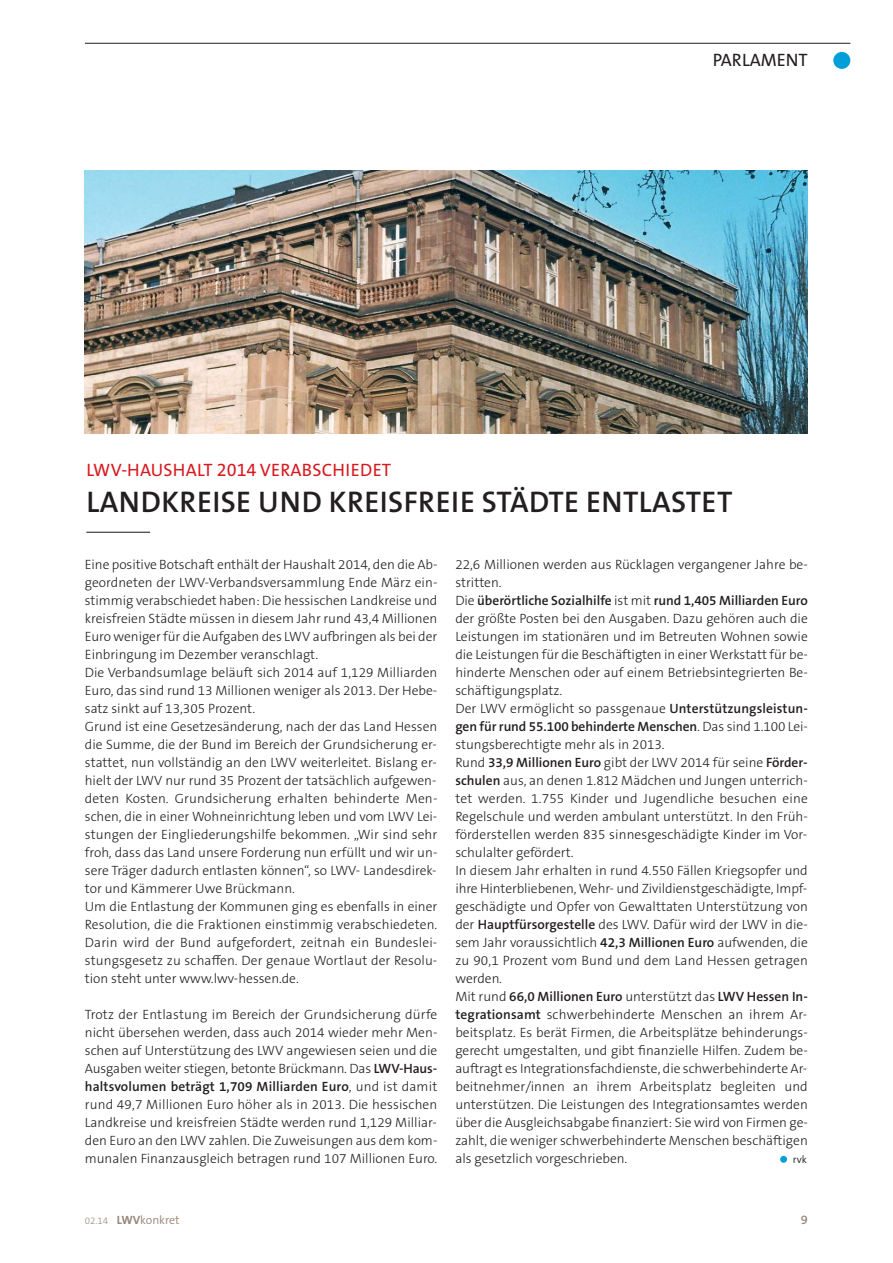
<style>
.page{position:relative;width:893px;height:1263px;background:#fff}
.page>*{position:absolute;margin:0;border:0;box-sizing:border-box;transform-origin:0 0}
.t1{font:600 30px "The Sans B W6";letter-spacing:.015em;color:#231f20}
.t2{font:18px "The Sans B W5 Plain";letter-spacing:.015em;color:#d71920}
.t3{font:18px "The Sans B W5 Plain";color:#231f20}
.t4{font:300 13.5px/18px "The Sans B W3";color:#231f20}
.t5{font:600 13.5px "The Sans B W6";color:#231f20}
.t6{font:600 12.75px "The Sans B W6";color:#99877c}
.t7{font:300 12px "The Sans B W4";color:#99877c}
.t8{font:300 10.5px "The Sans B W4";color:#231f20}
.s1{font-family:"The Sans B W6";font-weight:600}
.s2{font-family:"The Sans B W3";font-weight:300}
.s3{font-family:"The Sans B W3";font-size:9.75px}
.s4{font-family:"The Sans B W7";font-weight:700}
</style>
<div class="page">
<hr style="left:85px;top:43px;width:765px;height:1px;background:#231f20">
<div style="left:833px;top:52px;width:17px;height:17px;background:#009fda;border-radius:50%"></div>
<div style="left:780px;top:1156px;width:7px;height:7px;background:#009fda;border-radius:50%"></div>
<hr style="left:86px;top:532px;width:64px;height:1px;background:#231f20">
<img style="left:85px;top:170px;width:723px;height:264px">
<h2 class="t3" style="left:713px;top:53px;width:97px">PARLAMENT</h2>
<h2 class="t2" style="left:86px;top:463px;width:306px">LWV-HAUSHALT 2014 VERABSCHIEDET</h2>
<h1 class="t1" style="left:86px;top:491px;width:647px">LANDKREISE UND KREISFREIE STÄDTE ENTLASTET</h1>
<p class="t4" style="left:85px;top:557px;width:354px">Eine positive Botschaft enthält der Haushalt 2014, den die Ab&shy;geordneten der LWV-Verbandsversammlung Ende März ein&shy;stimmig verabschiedet haben: Die hessischen Landkreise und kreisfreien Städte müssen in diesem Jahr rund 43,4 Millionen Euro weniger für die Aufgaben des LWV aufbringen als bei der Einbringung im Dezember veranschlagt.<br>Die Verbandsumlage beläuft sich 2014 auf 1,129 Milliarden Euro, das sind rund 13 Millionen weniger als 2013. Der Hebe&shy;satz sinkt auf 13,305 Prozent.<br>Grund ist eine Gesetzesänderung, nach der das Land Hessen die Summe, die der Bund im Bereich der Grundsicherung er&shy;stattet, nun vollständig an den LWV weiterleitet. Bislang er&shy;hielt der LWV nur rund 35 Prozent der tatsächlich aufgewen&shy;deten Kosten. Grundsicherung erhalten behinderte Men&shy;schen, die in einer Wohneinrichtung leben und vom LWV Lei&shy;stungen der Eingliederungshilfe bekommen. „Wir sind sehr froh, dass das Land unsere Forderung nun erfüllt und wir un&shy;sere Träger dadurch entlasten können“, so LWV- Landesdirek&shy;tor und Kämmerer Uwe Brückmann.<br>Um die Entlastung der Kommunen ging es ebenfalls in einer Resolution, die die Fraktionen einstimmig verabschiedeten.<br>Darin wird der Bund aufgefordert, zeitnah ein Bundeslei&shy;stungsgesetz zu schaffen. Der genaue Wortlaut der Resolu&shy;tion steht unter www.lwv-hessen.de.</p>
<p class="t4" style="left:85px;top:1007px;width:354px;text-align:justify">Trotz der Entlastung im Bereich der Grundsicherung dürfe nicht übersehen werden, dass auch 2014 wieder mehr Men&shy;schen auf Unterstützung des LWV angewiesen seien und die Ausgaben weiter stiegen, betonte Brückmann. Das <span class="s1">LWV-Haus-</span></p>
<p class="t5" style="left:85px;top:1081px;width:354px">haltsvolumen beträgt 1,709 Milliarden Euro<span class="s2">, und ist damit</span></p>
<p class="t4" style="left:85px;top:1097px;width:354px;text-align:justify">rund 49,7 Millionen Euro höher als in 2013. Die hessischen Landkreise und kreisfreien Städte werden rund 1,129 Milliar&shy;den Euro an den LWV zahlen. Die Zuweisungen aus dem kom&shy;munalen Finanzausgleich betragen rund 107 Millionen Euro.</p>
<p class="t4" style="left:455px;top:557px;width:354px">22,6 Millionen werden aus Rücklagen vergangener Jahre be&shy;stritten.</p>
<p class="t5" style="left:455px;top:595px;width:354px"><span class="s2">Die</span> überörtliche Sozialhilfe <span class="s2">ist mit</span> rund 1,405 Milliarden Euro</p>
<p class="t4" style="left:455px;top:611px;width:354px">der größte Posten bei den Ausgaben. Dazu gehören auch die Leistungen im stationären und im Betreuten Wohnen sowie die Leistungen für die Beschäftigten in einer Werkstatt für be&shy;hinderte Menschen oder auf einem Betriebsintegrierten Be&shy;schäftigungsplatz.<br>Der LWV ermöglicht so passgenaue <span class="s1">Unterstützungsleistun-</span></p>
<p class="t5" style="left:455px;top:721px;width:354px">gen für rund 55.100 behinderte Menschen<span class="s2">. Das sind 1.100 Lei-</span></p>
<p class="t4" style="left:455px;top:737px;width:354px">stungsberechtigte mehr als in 2013.<br>Rund <span class="s1">33,9 Millionen Euro</span> gibt der LWV 2014 für seine <span class="s1">Förder&shy;schulen</span> aus, an denen 1.812 Mädchen und Jungen unterrich&shy;tet werden. 1.755 Kinder und Jugendliche besuchen eine Regelschule und werden ambulant unterstützt. In den Früh&shy;förderstellen werden 835 sinnesgeschädigte Kinder im Vor&shy;schulalter gefördert.<br>In diesem Jahr erhalten in rund 4.550 Fällen Kriegsopfer und ihre Hinterbliebenen, Wehr- und Zivildienstgeschädigte, Impf&shy;geschädigte und Opfer von Gewalttaten Unterstützung von der <span class="s1">Hauptfürsorgestelle</span> des LWV. Dafür wird der LWV in die&shy;sem Jahr voraussichtlich <span class="s1">42,3 Millionen Euro</span> aufwenden, die zu 90,1 Prozent vom Bund und dem Land Hessen getragen werden.</p>
<p class="t5" style="left:455px;top:991px;width:354px"><span class="s2">Mit rund</span> 66,0 Millionen Euro <span class="s2">unterstützt das</span> LWV Hessen In-</p>
<p class="t4" style="left:455px;top:1007px;width:354px;text-align:justify"><span class="s1">tegrationsamt</span> schwerbehinderte Menschen an ihrem Ar&shy;beitsplatz. Es berät Firmen, die Arbeitsplätze behinderungs&shy;gerecht umgestalten, und gibt finanzielle Hilfen. Zudem be&shy;auftragt es Integrationsfachdienste, die schwerbehinderte Ar&shy;beitnehmer/innen an ihrem Arbeitsplatz begleiten und unterstützen. Die Leistungen des Integrationsamtes werden über die Ausgleichsabgabe finanziert: Sie wird von Firmen ge&shy;zahlt, die weniger schwerbehinderte Menschen beschäftigen als gesetzlich vorgeschrieben.</p>
<p class="t8" style="left:793px;top:1155px;width:15px">rvk</p>
<p class="t7" style="left:85px;top:1216px;width:96px"><span class="s3">02.14</span> <span class="s4">LWV</span>konkret</p>
<p class="t6" style="left:801px;top:1215px;width:9px">9</p>
</div>
